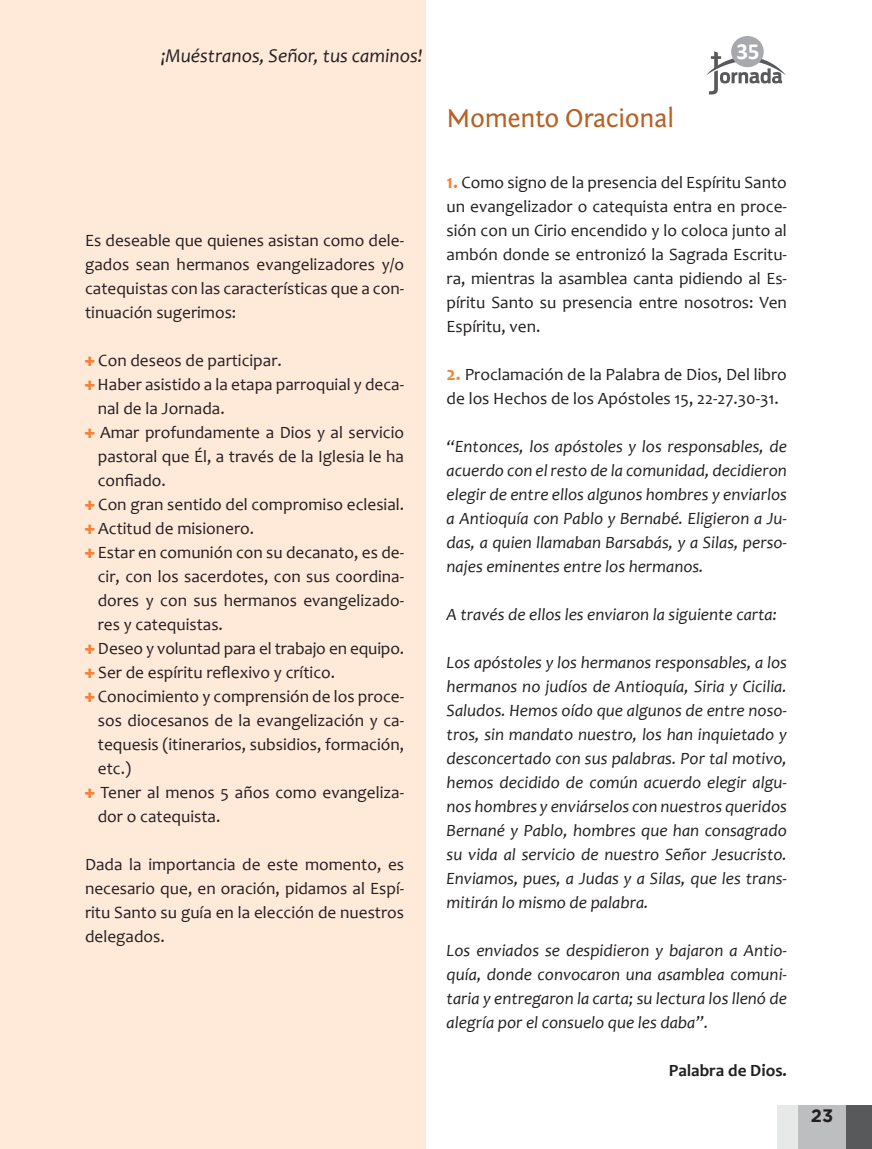
<style>
.page{position:relative;width:872px;height:1149px;background:#fff}
.page>*{position:absolute;margin:0;border:0;box-sizing:border-box;transform-origin:0 0}
.t1{font:27px "Fontin Sans";letter-spacing:-.025em;color:#b66125}
.t2{font:700 23.1px "Calibri";color:#fff}
.t3{font:italic 19.5px "Candara";color:#231f20}
.t4{font:700 18px "Gotham";color:#231f20}
.t5{font:17.25px/24px "Candara";color:#231f20;text-align:justify}
.t6{font:italic 17.25px/24px "Candara";color:#231f20;text-align:justify}
.t7{font:700 17.25px "Candara";color:#231f20}
.s1{font-weight:700;font-size:19.5px;color:#f58236}
</style>
<div class="page">
<div style="left:0;top:0;width:425px;height:1148px;background:#ffe9d9"></div>
<svg style="left:706px;top:51px;width:80px;height:43px"></svg>
<div style="left:731px;top:36px;width:32px;height:31px;background:#a7a9ac;border-radius:50%"></div>
<div style="left:777px;top:1105px;width:95px;height:43px;background:#e7e8e8"></div>
<div style="left:798px;top:1105px;width:74px;height:43px;background:#bcbec0"></div>
<div style="left:845px;top:1105px;width:27px;height:43px;background:#58595b"></div>
<p class="t3" style="left:161px;top:43px;width:264px">¡Muéstranos, Señor, tus caminos!</p>
<h2 class="t2" style="left:736px;top:37px;width:25px">35</h2>
<p class="t5" style="left:85px;top:228px;width:320px">Es deseable que quienes asistan como dele&shy;gados sean hermanos evangelizadores y/o catequistas con las características que a con&shy;tinuación sugerimos:</p>
<p class="t5" style="left:98px;top:348px;width:308px;text-align:left">Con deseos de participar.<br>Haber asistido a la etapa parroquial y deca&shy;nal de la Jornada.<br>Amar profundamente a Dios y al servicio pastoral que Él, a través de la Iglesia le ha confiado.<br>Con gran sentido del compromiso eclesial.<br>Actitud de misionero.<br>Estar en comunión con su decanato, es de&shy;cir, con los sacerdotes, con sus coordina&shy;dores y con sus hermanos evangelizado&shy;res y catequistas.<br>Deseo y voluntad para el trabajo en equipo.<br>Ser de espíritu reflexivo y crítico.<br>Conocimiento y comprensión de los proce&shy;sos diocesanos de la evangelización y ca&shy;tequesis (itinerarios, subsidios, formación, etc.)<br>Tener al menos 5 años como evangeliza&shy;dor o catequista.</p>
<p class="t5" style="left:85px;top:852px;width:320px">Dada la importancia de este momento, es necesario que, en oración, pidamos al Espí&shy;ritu Santo su guía en la elección de nuestros delegados.</p>
<h1 class="t1" style="left:446px;top:103px;width:229px">Momento Oracional</h1>
<p class="t5" style="left:446px;top:170px;width:342px"><span class="s1">1.</span> Como signo de la presencia del Espíritu Santo un evangelizador o catequista entra en proce&shy;sión con un Cirio encendido y lo coloca junto al ambón donde se entronizó la Sagrada Escritu&shy;ra, mientras la asamblea canta pidiendo al Es&shy;píritu Santo su presencia entre nosotros: Ven Espíritu, ven.</p>
<p class="t5" style="left:446px;top:362px;width:342px"><span class="s1">2.</span> Proclamación de la Palabra de Dios, Del libro de los Hechos de los Apóstoles 15, 22-27.30-31.</p>
<p class="t6" style="left:446px;top:434px;width:342px">“Entonces, los apóstoles y los responsables, de acuerdo con el resto de la comunidad, decidieron elegir de entre ellos algunos hombres y enviarlos a Antioquía con Pablo y Bernabé. Eligieron a Ju&shy;das, a quien llamaban Barsabás, y a Silas, perso&shy;najes eminentes entre los hermanos.</p>
<p class="t6" style="left:446px;top:602px;width:332px">A través de ellos les enviaron la siguiente carta:</p>
<p class="t6" style="left:446px;top:650px;width:342px">Los apóstoles y los hermanos responsables, a los hermanos no judíos de Antioquía, Siria y Cicilia.<br>Saludos. Hemos oído que algunos de entre noso&shy;tros, sin mandato nuestro, los han inquietado y desconcertado con sus palabras. Por tal motivo, hemos decidido de común acuerdo elegir algu&shy;nos hombres y enviárselos con nuestros queridos Bernané y Pablo, hombres que han consagrado su vida al servicio de nuestro Señor Jesucristo.<br>Enviamos, pues, a Judas y a Silas, que les trans&shy;mitirán lo mismo de palabra.</p>
<p class="t6" style="left:446px;top:938px;width:342px">Los enviados se despidieron y bajaron a Antio&shy;quía, donde convocaron una asamblea comuni&shy;taria y entregaron la carta; su lectura los llenó de alegría por el consuelo que les daba”.</p>
<p class="t7" style="left:668px;top:1059px;width:120px">Palabra de Dios.</p>
<p class="t4" style="left:811px;top:1105px;width:24px">23</p>
</div>
